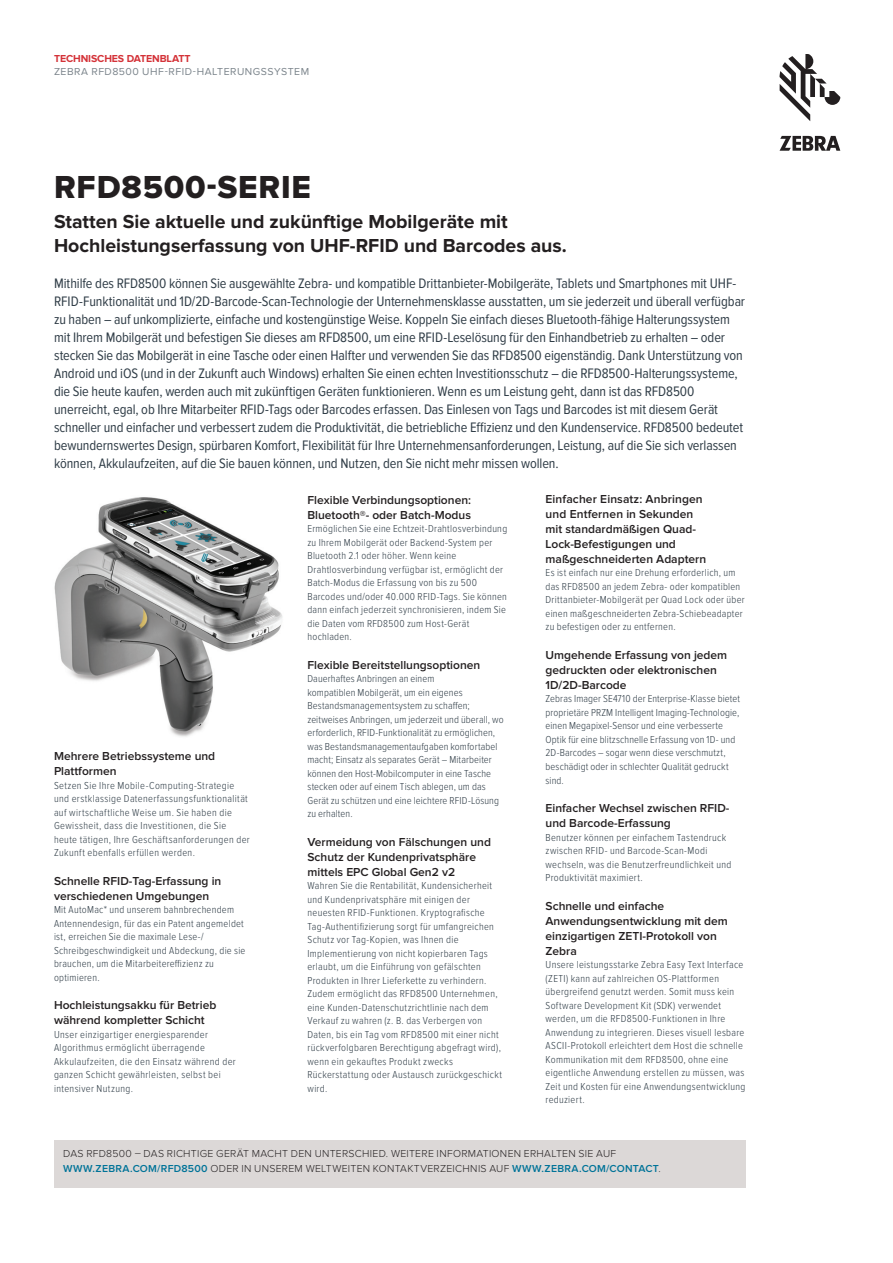
<style>
.page{position:relative;width:893px;height:1263px;background:#fff}
.page>*{position:absolute;margin:0;border:0;box-sizing:border-box;transform-origin:0 0}
.Header_1{font:33px "Proxima Nova Extrabld";letter-spacing:.025em;color:#231f20}
.Header_2{font:700 19.5px/23.4px "Proxima Nova";color:#231f20}
.INTRO_Body_Copy_Cond{font:14.25px/18px "Proxima Nova Cond";letter-spacing:-.01em;color:#313e48}
.body_title{font:600 12px/15px "Proxima Nova";color:#231f20}
.Body_Copy_Condensed{font:300 10.5px/13.5px "Proxima Nova Cond";letter-spacing:.03em;color:#313e48}
.Header_4{font:300 10.5px/13.5px "Proxima Nova Cond";letter-spacing:.015em;color:#313e48}
.Header_4-2{font:300 10.5px/13.5px "Proxima Nova Cond";letter-spacing:.035em;color:#313e48}
.Small_Callout_Text{font:300 10.5px/15px "Proxima Nova";letter-spacing:.025em;color:#231f20}
.t1{font:10.5px "Proxima Nova";letter-spacing:.05em;color:#7c858c}
.Zebra_Asset_Name{font:700 10.5px "Proxima Nova";letter-spacing:-.01em;color:#d43238}
.s1{font-weight:600;color:#007398}
</style>
<div class="page">
<svg style="left:779px;top:54px;width:61px;height:67px"></svg>
<svg style="left:780px;top:136px;width:60px;height:15px"></svg>
<img style="left:54px;top:497px;width:229px;height:240px">
<div style="left:55px;top:1140px;width:691px;height:47px;background:#dcd8d7"></div>
<p class="Zebra_Asset_Name" style="left:54px;top:53px;width:138px">TECHNISCHES DATENBLATT</p>
<p class="t1" style="left:54px;top:65px;width:257px">ZEBRA RFD8500 UHF-RFID-HALTERUNGSSYSTEM</p>
<p class="Header_1" style="left:54px;top:168px;width:259px">RFD8500-SERIE</p>
<p class="Header_2" style="left:54px;top:210px;width:514px">Statten Sie aktuelle und zukünftige Mobilgeräte mit<br>Hochleistungserfassung von UHF-RFID und Barcodes aus.</p>
<p class="INTRO_Body_Copy_Cond" style="left:54px;top:275px;width:692px">Mithilfe des RFD8500 können Sie ausgewählte Zebra- und kompatible Drittanbieter-Mobilgeräte, Tablets und Smartphones mit UHF-RFID-Funktionalität und 1D/2D-Barcode-Scan-Technologie der Unternehmensklasse ausstatten, um sie jederzeit und überall verfügbar zu haben – auf unkomplizierte, einfache und kostengünstige Weise. Koppeln Sie einfach dieses Bluetooth-fähige Halterungssystem mit Ihrem Mobilgerät und befestigen Sie dieses am RFD8500, um eine RFID-Leselösung für den Einhandbetrieb zu erhalten – oder stecken Sie das Mobilgerät in eine Tasche oder einen Halfter und verwenden Sie das RFD8500 eigenständig. Dank Unterstützung von Android und iOS (und in der Zukunft auch Windows) erhalten Sie einen echten Investitionsschutz – die RFD8500-Halterungssysteme, die Sie heute kaufen, werden auch mit zukünftigen Geräten funktionieren. Wenn es um Leistung geht, dann ist das RFD8500 unerreicht, egal, ob Ihre Mitarbeiter RFID-Tags oder Barcodes erfassen. Das Einlesen von Tags und Barcodes ist mit diesem Gerät schneller und einfacher und verbessert zudem die Produktivität, die betriebliche Effizienz und den Kundenservice. RFD8500 bedeutet bewundernswertes Design, spürbaren Komfort, Flexibilität für Ihre Unternehmensanforderungen, Leistung, auf die Sie sich verlassen können, Akkulaufzeiten, auf die Sie bauen können, und Nutzen, den Sie nicht mehr missen wollen.</p>
<p class="body_title" style="left:546px;top:492px;width:162px">Einfacher Einsatz: Anbringen und Entfernen in Sekunden mit standardmäßigen Quad-<br>Lock-Befestigungen und maßgeschneiderten Adaptern</p>
<p class="Header_4" style="left:546px;top:566px;width:201px">Es ist einfach nur eine Drehung erforderlich, um das RFD8500 an jedem Zebra- oder kompatiblen Drittanbieter-Mobilgerät per Quad Lock oder über einen maßgeschneiderten Zebra-Schiebeadapter zu befestigen oder zu entfernen.</p>
<p class="body_title" style="left:546px;top:648px;width:183px">Umgehende Erfassung von jedem gedruckten oder elektronischen<br>1D/2D-Barcode</p>
<p class="Header_4" style="left:546px;top:692px;width:196px">Zebras Imager SE4710 der Enterprise-Klasse bietet proprietäre PRZM Intelligent Imaging-Technologie, einen Megapixel-Sensor und eine verbesserte Optik für eine blitzschnelle Erfassung von 1D- und 2D-Barcodes – sogar wenn diese verschmutzt, beschädigt oder in schlechter Qualität gedruckt sind.</p>
<p class="body_title" style="left:546px;top:801px;width:185px">Einfacher Wechsel zwischen RFID&shy;und Barcode-Erfassung</p>
<p class="Body_Copy_Condensed" style="left:546px;top:830px;width:187px">Benutzer können per einfachem Tastendruck zwischen RFID- und Barcode-Scan-Modi wechseln, was die Benutzerfreundlichkeit und Produktivität maximiert.</p>
<p class="body_title" style="left:546px;top:898px;width:184px">Schnelle und einfache<br>Anwendungsentwicklung mit dem einzigartigen ZETI-Protokoll von<br>Zebra</p>
<p class="Body_Copy_Condensed" style="left:546px;top:958px;width:201px">Unsere leistungsstarke Zebra Easy Text Interface (ZETI) kann auf zahlreichen OS-Plattformen übergreifend genutzt werden. Somit muss kein Software Development Kit (SDK) verwendet werden, um die RFD8500-Funktionen in Ihre Anwendung zu integrieren. Dieses visuell lesbare ASCII-Protokoll erleichtert dem Host die schnelle Kommunikation mit dem RFD8500, ohne eine eigentliche Anwendung erstellen zu müssen, was Zeit und Kosten für eine Anwendungsentwicklung reduziert.</p>
<p class="body_title" style="left:307px;top:493px;width:165px">Flexible Verbindungsoptionen:<br>Bluetooth®- oder Batch-Modus</p>
<p class="Body_Copy_Condensed" style="left:307px;top:522px;width:201px">Ermöglichen Sie eine Echtzeit-Drahtlosverbindung zu Ihrem Mobilgerät oder Backend-System per Bluetooth 2.1 oder höher. Wenn keine Drahtlosverbindung verfügbar ist, ermöglicht der Batch-Modus die Erfassung von bis zu 500<br>Barcodes und/oder 40.000 RFID-Tags. Sie können dann einfach jederzeit synchronisieren, indem Sie die Daten vom RFD8500 zum Host-Gerät hochladen.</p>
<p class="body_title" style="left:307px;top:658px;width:174px">Flexible Bereitstellungsoptionen</p>
<p class="Header_4" style="left:307px;top:672px;width:198px">Dauerhaftes Anbringen an einem<br>kompatiblen Mobilgerät, um ein eigenes Bestandsmanagementsystem zu schaffen; zeitweises Anbringen, um jederzeit und überall, wo erforderlich, RFID-Funktionalität zu ermöglichen, was Bestandsmanagementaufgaben komfortabel macht; Einsatz als separates Gerät – Mitarbeiter können den Host-Mobilcomputer in eine Tasche stecken oder auf einem Tisch ablegen, um das Gerät zu schützen und eine leichtere RFID-Lösung zu erhalten.</p>
<p class="body_title" style="left:307px;top:835px;width:185px">Vermeidung von Fälschungen und<br>Schutz der Kundenprivatsphäre mittels EPC Global Gen2 v2</p>
<p class="Body_Copy_Condensed" style="left:307px;top:879px;width:196px">Wahren Sie die Rentabilität, Kundensicherheit und Kundenprivatsphäre mit einigen der neuesten RFID-Funktionen. Kryptografische Tag-Authentifizierung sorgt für umfangreichen Schutz vor Tag-Kopien, was Ihnen die Implementierung von nicht kopierbaren Tags erlaubt, um die Einführung von gefälschten Produkten in Ihrer Lieferkette zu verhindern.<br>Zudem ermöglicht das RFD8500 Unternehmen, eine Kunden-Datenschutzrichtlinie nach dem Verkauf zu wahren (z. B. das Verbergen von Daten, bis ein Tag vom RFD8500 mit einer nicht rückverfolgbaren Berechtigung abgefragt wird), wenn ein gekauftes Produkt zwecks Rückerstattung oder Austausch zurückgeschickt wird.</p>
<p class="body_title" style="left:54px;top:749px;width:163px">Mehrere Betriebssysteme und<br>Plattformen</p>
<p class="Header_4-2" style="left:54px;top:778px;width:197px">Setzen Sie Ihre Mobile-Computing-Strategie und erstklassige Datenerfassungsfunktionalität auf wirtschaftliche Weise um. Sie haben die Gewissheit, dass die Investitionen, die Sie heute tätigen, Ihre Geschäftsanforderungen der Zukunft ebenfalls erfüllen werden.</p>
<p class="body_title" style="left:54px;top:873px;width:169px">Schnelle RFID-Tag-Erfassung in verschiedenen Umgebungen</p>
<p class="Body_Copy_Condensed" style="left:54px;top:903px;width:193px">Mit AutoMac* und unserem bahnbrechendem Antennendesign, für das ein Patent angemeldet ist, erreichen Sie die maximale Lese-/ Schreibgeschwindigkeit und Abdeckung, die sie brauchen, um die Mitarbeitereffizienz zu optimieren.</p>
<p class="body_title" style="left:54px;top:998px;width:164px">Hochleistungsakku für Betrieb während kompletter Schicht</p>
<p class="Body_Copy_Condensed" style="left:54px;top:1027px;width:183px">Unser einzigartiger energiesparender Algorithmus ermöglicht überragende Akkulaufzeiten, die den Einsatz während der ganzen Schicht gewährleisten, selbst bei intensiver Nutzung.</p>
<p class="Small_Callout_Text" style="left:63px;top:1146px;width:599px">DAS RFD8500 – DAS RICHTIGE GERÄT MACHT DEN UNTERSCHIED. WEITERE INFORMATIONEN ERHALTEN SIE AUF<br><span class="s1">WWW.ZEBRA.COM/RFD8500</span> ODER IN UNSEREM WELTWEITEN KONTAKTVERZEICHNIS AUF <span class="s1">WWW.ZEBRA.COM/CONTACT</span>.</p>
</div>
